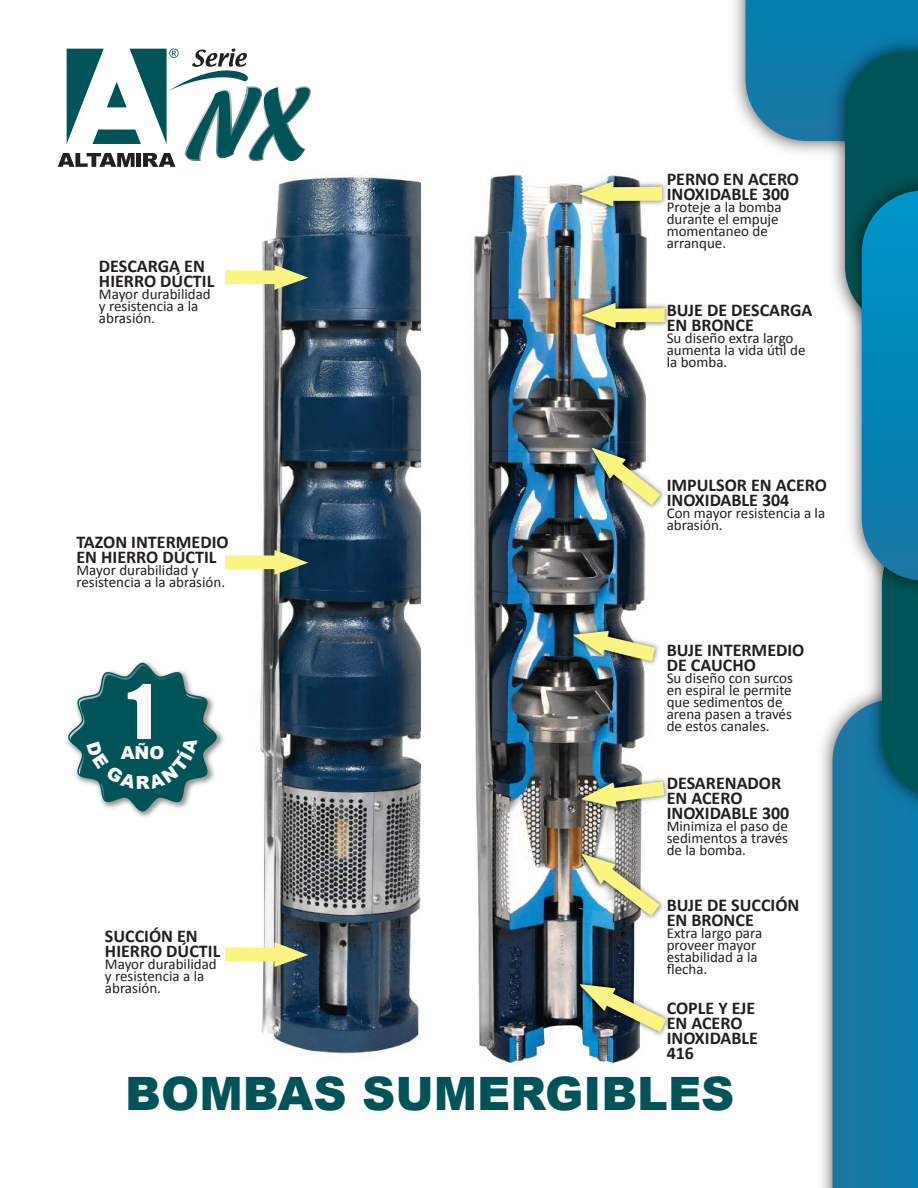
<style>
.page{position:relative;width:918px;height:1188px;background:#fff}
.page>*{position:absolute;margin:0;border:0;box-sizing:border-box;transform-origin:0 0}
.t1{font:69.75px "Impact";color:#fcfbfc}
.t2{font:900 46.05px "Arial";color:#005457}
.t3{font:700 18px/15px "Calibri";color:#231f20}
.t4{font:900 17.85px "Arial";color:#fff}
.t5{font:15px/12px "Calibri";color:#231f20}
</style>
<div class="page">
<img style="left:260px;top:174px;width:161px;height:880px">
<img style="left:67px;top:661px;width:157px;height:156px">
<svg style="left:58px;top:49px;width:253px;height:118px"></svg>
<img style="left:473px;top:171px;width:167px;height:901px">
<img style="left:734px;top:0;width:12px;height:120px">
<svg style="left:746px;top:0;width:172px;height:1188px"></svg>
<img style="left:565px;top:175px;width:105px;height:866px">
<svg style="left:579px;top:182px;width:83px;height:24px;background:#cfcd8f"></svg>
<svg style="left:582px;top:303px;width:83px;height:25px;background:#baba7f"></svg>
<img style="left:592px;top:448px;width:68px;height:57px">
<img style="left:573px;top:631px;width:82px;height:30px">
<svg style="left:581px;top:781px;width:83px;height:26px;background:#bcbc83"></svg>
<svg style="left:581px;top:853px;width:79px;height:63px"></svg>
<svg style="left:580px;top:984px;width:86px;height:48px"></svg>
<svg style="left:225px;top:265px;width:83px;height:25px"></svg>
<svg style="left:225px;top:550px;width:83px;height:25px"></svg>
<svg style="left:225px;top:942px;width:83px;height:25px"></svg>
<svg style="left:68px;top:663px;width:149px;height:148px"></svg>
<p class="t3" style="left:99px;top:258px;width:117px">DESCARGA EN<br>HIERRO DÚCTIL</p>
<p class="t5" style="left:99px;top:288px;width:113px">Mayor durabilidad y resistencia a la abrasión.</p>
<p class="t3" style="left:76px;top:535px;width:154px">TAZON INTERMEDIO<br>EN HIERRO DÚCTIL</p>
<p class="t5" style="left:76px;top:565px;width:150px">Mayor durabilidad y resistencia a la abrasión.</p>
<h1 class="t1" style="left:127px;top:658px;width:28px">1</h1>
<p class="t4" style="left:121px;top:740px;width:45px">AÑO</p>
<p class="t3" style="left:667px;top:172px;width:134px">PERNO EN ACERO<br>INOXIDABLE 300</p>
<p class="t5" style="left:667px;top:202px;width:116px">Proteje a la bomba durante el empuje momentaneo de arranque.</p>
<p class="t3" style="left:667px;top:302px;width:147px">BUJE DE DESCARGA<br>EN BRONCE</p>
<p class="t5" style="left:667px;top:332px;width:140px">Su diseño extra largo aumenta la vida útil de la bomba.</p>
<p class="t3" style="left:667px;top:478px;width:162px">IMPULSOR EN ACERO<br>INOXIDABLE 304</p>
<p class="t5" style="left:667px;top:508px;width:160px">Con mayor resistencia a la abrasión.</p>
<p class="t3" style="left:667px;top:643px;width:139px">BUJE INTERMEDIO<br>DE CAUCHO</p>
<p class="t5" style="left:667px;top:673px;width:128px">Su diseño con surcos en espiral le permite que sedimentos de arena pasen a través de estos canales.</p>
<p class="t3" style="left:667px;top:776px;width:124px">DESARENADOR<br>EN ACERO<br>INOXIDABLE 300</p>
<p class="t5" style="left:667px;top:820px;width:123px;text-align:justify">Minimiza el paso de sedimentos a través de la bomba.</p>
<p class="t3" style="left:667px;top:898px;width:134px">BUJE DE SUCCIÓN<br>EN BRONCE</p>
<p class="t5" style="left:667px;top:928px;width:97px">Extra largo para proveer mayor estabilidad a la flecha.</p>
<p class="t3" style="left:667px;top:1001px;width:93px">COPLE Y EJE<br>EN ACERO<br>INOXIDABLE<br>416</p>
<h2 class="t2" style="left:125px;top:1060px;width:611px">BOMBAS SUMERGIBLES</h2>
<p class="t3" style="left:105px;top:929px;width:117px">SUCCIÓN EN<br>HIERRO DÚCTIL</p>
<p class="t5" style="left:105px;top:958px;width:113px">Mayor durabilidad y resistencia a la abrasión.</p>
</div>
